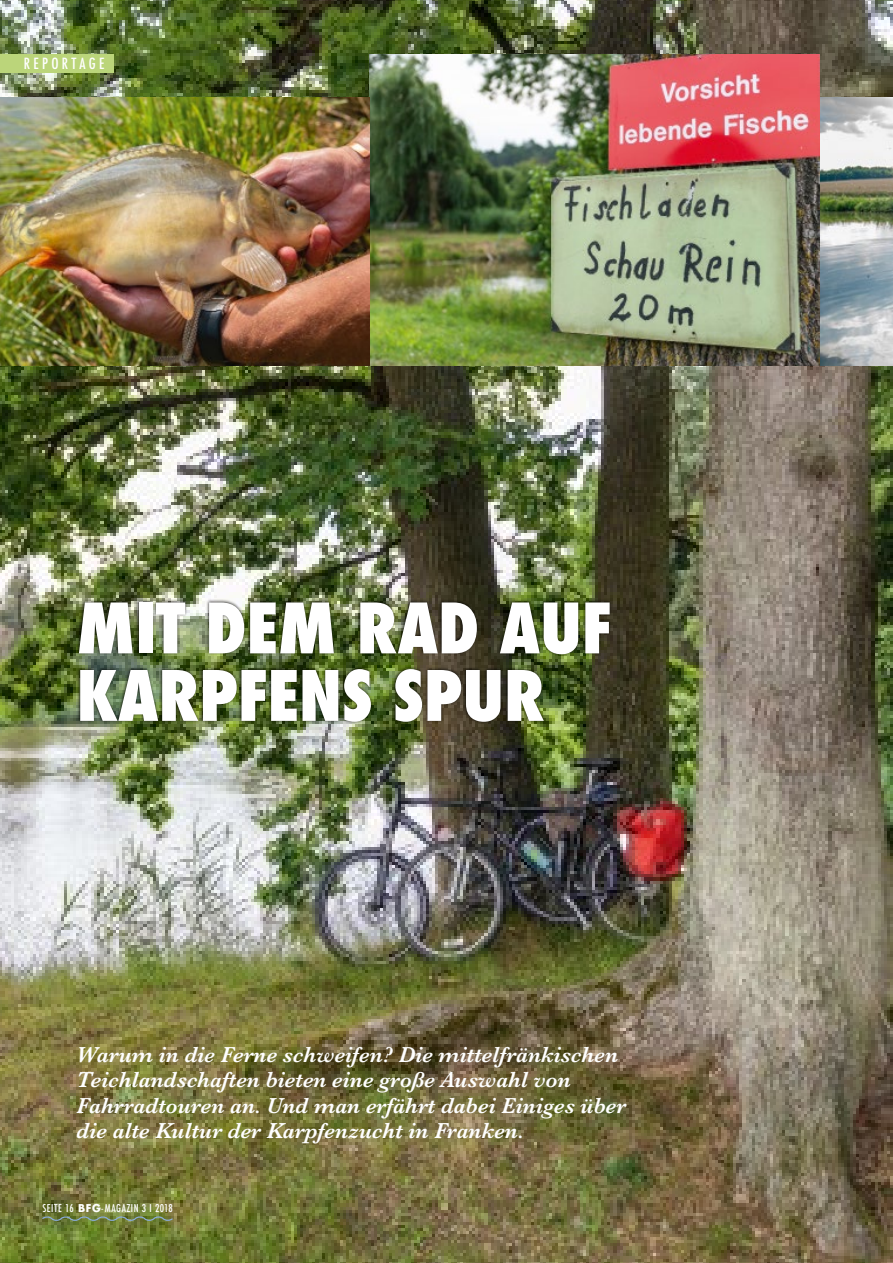
<style>
.page{position:relative;width:893px;height:1263px;background:#fff}
.page>*{position:absolute;margin:0;border:0;box-sizing:border-box;transform-origin:0 0}
.t1{font:800 condensed 67.5px/67.5px "Futura";color:#fff}
.t2{font:italic 600 22.5px/25.5px "Baskerville";color:#fff}
.t3{font:500 condensed 15px "Futura";letter-spacing:.22em;color:#fff}
.t4{font:500 condensed 10.5px "Futura";letter-spacing:.05em;color:#fff}
.s1{font-family:"Futura Std";font-weight:700;font-stretch:normal}
</style>
<div class="page">
<img style="left:0;top:0;width:893px;height:1263px">
<svg style="left:41px;top:1215px;width:133px;height:7px"></svg>
<div style="left:0;top:54px;width:113px;height:18px;background:#bbd57a"></div>
<div style="left:77px;top:599px;width:535px;height:125px;background:#000;opacity:.75"></div>
<img style="left:820px;top:98px;width:73px;height:268px">
<img style="left:369px;top:54px;width:451px;height:312px">
<img style="left:0;top:98px;width:369px;height:268px">
<p class="t3" style="left:24px;top:54px;width:82px">REPORTAGE</p>
<p class="t3" style="left:53px;top:54px;width:44px">RECHT</p>
<h1 class="t1" style="left:77px;top:595px;width:536px">MIT DEM RAD AUF<br>KARPFENS SPUR</h1>
<p class="t2" style="left:77px;top:1042px;width:551px">Warum in die Ferne schweifen? Die mittelfränkischen Teichlandschaften bieten eine große Auswahl von Fahrradtouren an. Und man erfährt dabei Einiges über die alte Kultur der Karpfenzucht in Franken.</p>
<p class="t4" style="left:43px;top:1201px;width:132px">SEITE 16 <span class="s1">BFG</span>-MAGAZIN 3 I 2018</p>
</div>
